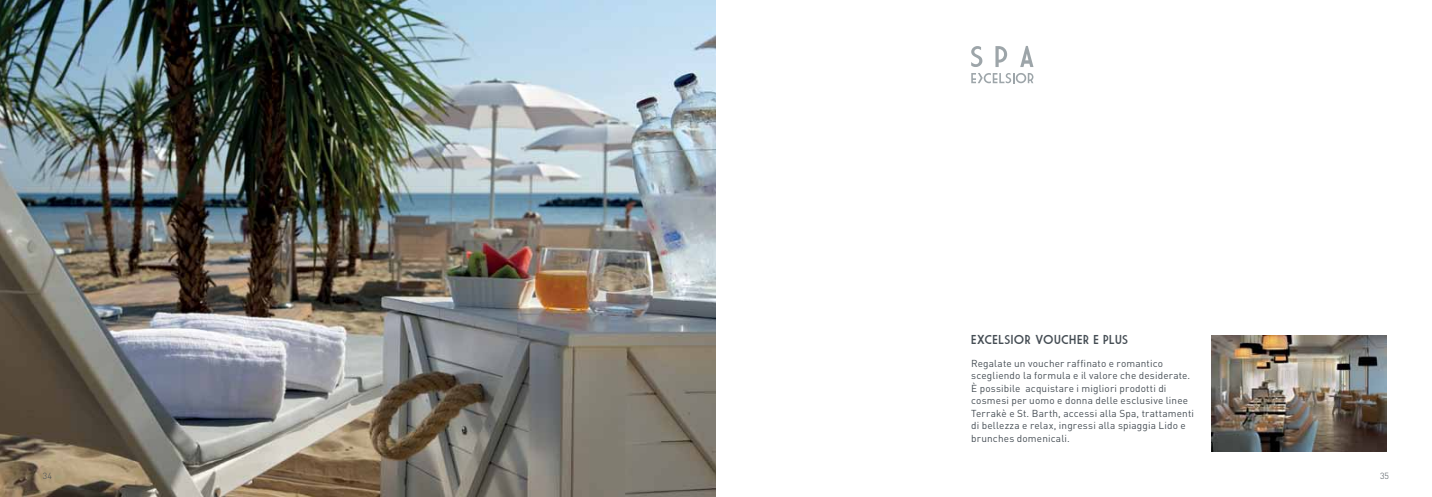
<style>
.page{position:relative;width:1432px;height:497px;background:#fff}
.page>*{position:absolute;margin:0;border:0;box-sizing:border-box;transform-origin:0 0}
.t1{font:12.5px "Market Deco";letter-spacing:.03em;color:#454d54}
.t2{font:10px/12.5px "DIN";letter-spacing:.015em;color:#454d54}
.t3{font:300 8.75px "DIN";color:#454d54}
</style>
<div class="page">
<svg style="left:971px;top:73px;width:62px;height:10px"></svg>
<svg style="left:971px;top:46px;width:11px;height:21px"></svg>
<svg style="left:995px;top:46px;width:12px;height:21px"></svg>
<svg style="left:1020px;top:46px;width:13px;height:21px"></svg>
<img style="left:0;top:0;width:716px;height:496px">
<img style="left:1211px;top:335px;width:175px;height:116px">
<p class="t1" style="left:971px;top:334px;width:158px">EXCELSIOR VOUCHER E PLUS</p>
<p class="t2" style="left:971px;top:356px;width:224px">Regalate un voucher raffinato e romantico scegliendo la formula e il valore che desiderate.<br>È possibile acquistare i migliori prodotti di cosmesi per uomo e donna delle esclusive linee Terrakè e St. Barth, accessi alla Spa, trattamenti di bellezza e relax, ingressi alla spiaggia Lido e brunches domenicali.</p>
<p class="t3" style="left:43px;top:469px;width:10px">34</p>
<p class="t3" style="left:1380px;top:469px;width:10px">35</p>
</div>
